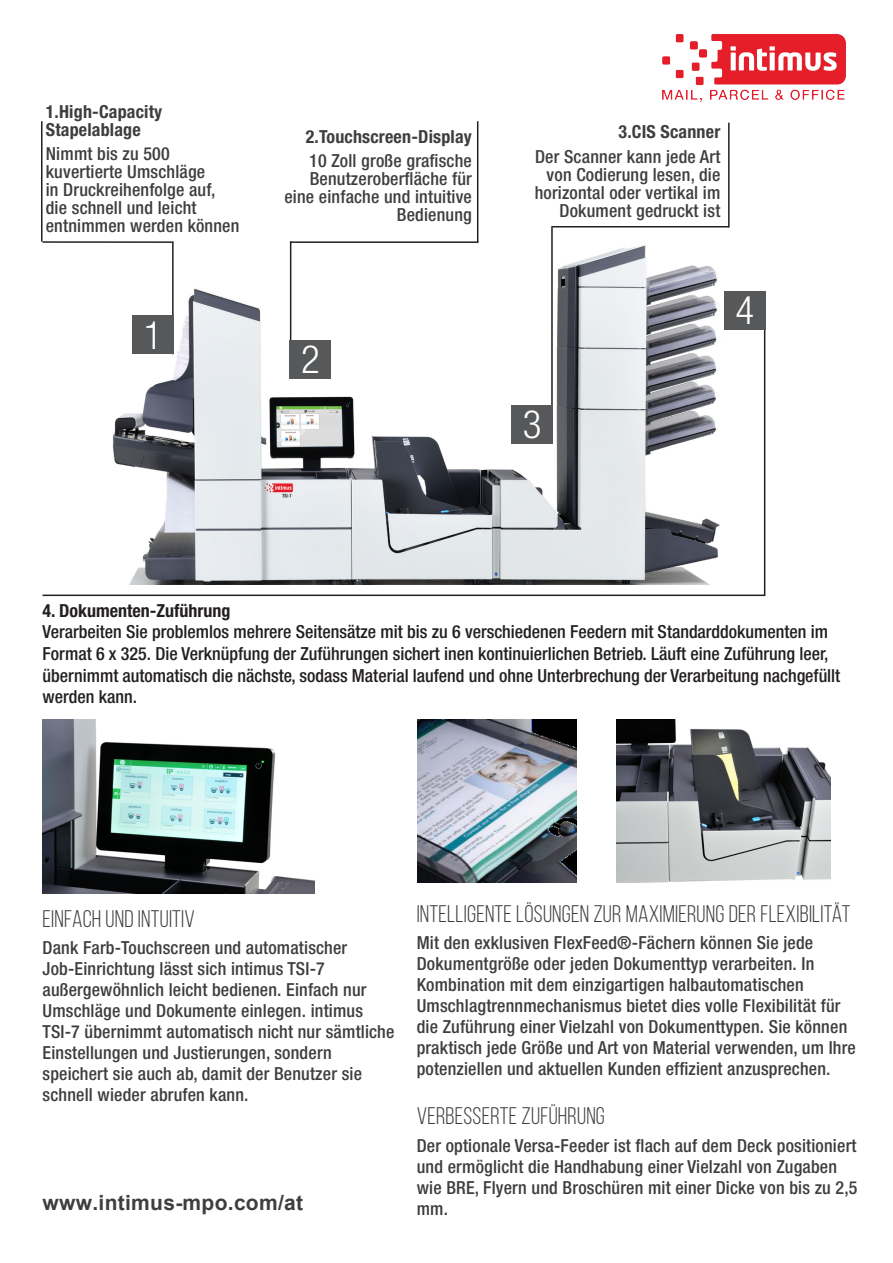
<style>
.page{position:relative;width:893px;height:1263px;background:#fff}
.page>*{position:absolute;margin:0;border:0;box-sizing:border-box;transform-origin:0 0}
.Listado{font:300 condensed 39px "Helvetica Neue LT Std";color:#fff}
.Listado-2{font:24px "Bebas Neue";letter-spacing:.01em;color:#3e3e3f}
.t1{font:700 21px "Arial";letter-spacing:.015em;color:#3e3e3f}
.Listado-3{font:500 condensed 18px/21px "Helvetica Neue LT Std";letter-spacing:.01em;color:#3e3e3f}
.t2{font:500 condensed 18px/21.6px "Helvetica Neue LT Std";color:#231f20}
.Listado-4{font:700 condensed 18px/18px "Helvetica Neue LT Std";letter-spacing:.01em;color:#3e3e3f}
.t3{font:700 condensed 18px "Helvetica Neue LT Std";color:#231f20}
.s1{font-style:inherit}
</style>
<div class="page">
<img style="left:617px;top:719px;width:214px;height:163px">
<img style="left:418px;top:720px;width:158px;height:162px">
<hr style="left:551px;top:226px;width:178px;height:1px;background:#231f20">
<hr style="left:43px;top:594px;width:722px;height:2px;background:#231f20">
<hr style="left:764px;top:291px;width:1px;height:305px;background:#231f20">
<div style="left:724px;top:291px;width:41px;height:39px;background:#57585a"></div>
<hr style="left:41px;top:121px;width:2px;height:121px;background:#231f20">
<img style="left:43px;top:719px;width:271px;height:174px">
<img style="left:112px;top:233px;width:608px;height:352px">
<hr style="left:172px;top:242px;width:2px;height:112px;background:#231f20">
<hr style="left:290px;top:241px;width:1px;height:137px;background:#231f20">
<hr style="left:728px;top:123px;width:2px;height:104px;background:#231f20">
<hr style="left:551px;top:227px;width:2px;height:217px;background:#231f20">
<hr style="left:290px;top:241px;width:188px;height:2px;background:#231f20">
<hr style="left:477px;top:121px;width:1px;height:121px;background:#231f20">
<hr style="left:43px;top:241px;width:131px;height:2px;background:#231f20">
<div style="left:290px;top:340px;width:41px;height:38px;background:#57585a"></div>
<div style="left:512px;top:405px;width:41px;height:39px;background:#57585a"></div>
<div style="left:133px;top:315px;width:41px;height:39px;background:#57585a"></div>
<img style="left:663px;top:35px;width:183px;height:67px">
<p class="Listado-4" style="left:46px;top:102px;width:118px">1.High-Capacity<br>Stapelablage</p>
<p class="Listado-3" style="left:46px;top:145px;width:195px;line-height:18px">Nimmt bis zu 500 kuvertierte Umschläge<br>in Druckreihenfolge auf, die schnell und leicht entnimmen werden können</p>
<p class="Listado" style="left:144px;top:313px;width:20px">1</p>
<p class="Listado-4" style="left:306px;top:127px;width:168px">2.Touchscreen-Display</p>
<p class="Listado-3" style="left:284px;top:152px;width:189px;line-height:18px;text-align:right">10 Zoll große grafische<br>Benutzeroberfläche für eine einfache und intuitive<br>Bedienung</p>
<p class="Listado" style="left:301px;top:337px;width:20px">2</p>
<p class="Listado-4" style="left:619px;top:123px;width:103px">3.CIS Scanner</p>
<p class="Listado-3" style="left:535px;top:147px;width:187px;line-height:18px;text-align:right">Der Scanner kann jede Art von Codierung lesen, die horizontal oder vertikal im<br>Dokument gedruckt ist</p>
<p class="Listado" style="left:735px;top:288px;width:20px">4</p>
<p class="Listado" style="left:523px;top:402px;width:20px">3</p>
<p class="t3" style="left:43px;top:599px;width:189px">4. Dokumenten-Zuführung</p>
<p class="t2" style="left:43px;top:621px;width:799px">Verarbeiten Sie problemlos mehrere Seitensätze mit bis zu 6 verschiedenen Feedern mit Standarddokumenten im Format 6 x 325. Die Verknüpfung der Zuführungen sichert inen kontinuierlichen Betrieb. Läuft eine Zuführung leer, übernimmt automatisch die nächste, sodass Material laufend und ohne Unterbrechung der Verarbeitung nachgefüllt werden kann.</p>
<h2 class="Listado-2" style="left:43px;top:906px;width:154px">EINFACH UND INTUITIV</h2>
<p class="Listado-3" style="left:43px;top:937px;width:353px">Dank Farb-Touchscreen und automatischer Job-Einrichtung lässt sich intimus TSI-7 außergewöhnlich leicht bedienen. Einfach nur Umschläge und Dokumente einlegen. intimus TSI-7 übernimmt automatisch nicht nur sämtliche Einstellungen und Justierungen, sondern speichert sie auch ab, damit der Benutzer sie schnell wieder abrufen kann.</p>
<p class="t1" style="left:43px;top:1188px;width:262px">www.intimus-mpo.com<span class="s1">/at</span></p>
<p class="Listado-2" style="left:417px;top:901px;width:435px">INTELLIGENTE LÖSUNGEN ZUR MAXIMIERUNG DER FLEXIBILITÄT</p>
<p class="Listado-3" style="left:417px;top:932px;width:441px">Mit den exklusiven FlexFeed®-Fächern können Sie jede Dokumentgröße oder jeden Dokumenttyp verarbeiten. In Kombination mit dem einzigartigen halbautomatischen Umschlagtrennmechanismus bietet dies volle Flexibilität für die Zuführung einer Vielzahl von Dokumenttypen. Sie können praktisch jede Größe und Art von Material verwenden, um Ihre potenziellen und aktuellen Kunden effizient anzusprechen.</p>
<p class="Listado-2" style="left:417px;top:1103px;width:190px">VERBESSERTE ZUFÜHRUNG</p>
<p class="Listado-3" style="left:417px;top:1134px;width:442px">Der optionale Versa-Feeder ist flach auf dem Deck positioniert und ermöglicht die Handhabung einer Vielzahl von Zugaben wie BRE, Flyern und Broschüren mit einer Dicke von bis zu 2,5 mm.</p>
</div>
